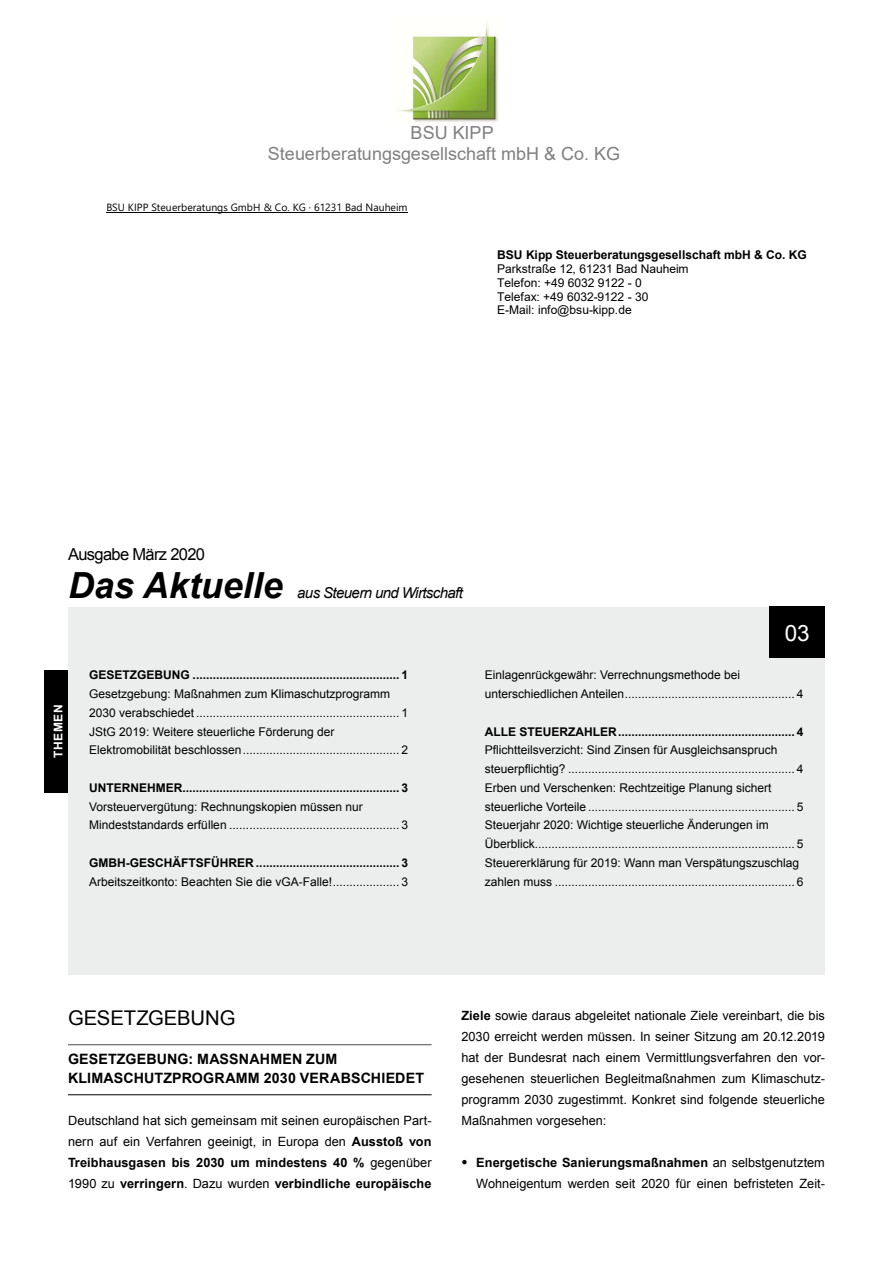
<style>
.page{position:relative;width:893px;height:1263px;background:#fff}
.page>*{position:absolute;margin:0;border:0;box-sizing:border-box;transform-origin:0 0}
.t1{font:italic 700 36px "Arial";color:#000}
.t2{font:22.5px "Arial";color:#fff}
.t3{font:20.25px "Arial";color:#000}
.t4{font:18px/20.7px "Arial";letter-spacing:.005em;color:#808080}
.t5{font:16.5px "Arial";letter-spacing:-.04em;color:#000}
.t6{font:italic 15px "Arial";letter-spacing:-.04em;color:#000}
.t7{font:700 14.25px/19.5px "Arial";letter-spacing:.01em;color:#000}
.t8{font:12.75px/21px "Arial";color:#000;text-align:justify}
.t9{font:12px/18.8px "Arial";color:#000}
.t10{font:700 12px "Arial";color:#000}
.t11{font:12px/13.8px "Arial";letter-spacing:-.005em;color:#000}
.t12{font:700 12px "Arial";letter-spacing:-.005em;color:#000}
.t13{font:700 12px "Arial";letter-spacing:.05em;color:#fff}
.t14{font:10.5px "Segoe UI";letter-spacing:.005em;color:#000}
.s1{font-weight:700}
</style>
<div class="page">
<img style="left:396px;top:23px;width:103px;height:99px">
<hr style="left:106px;top:212px;width:302px;height:1px;background:#000">
<div style="left:68px;top:607px;width:757px;height:367px;background:#eceded"></div>
<hr style="left:68px;top:1044px;width:364px;height:1px;background:#4b4b4d">
<hr style="left:68px;top:1094px;width:364px;height:1px;background:#000">
<div style="left:770px;top:607px;width:55px;height:51px;background:#000"></div>
<div style="left:45px;top:670px;width:23px;height:122px;background:#000"></div>
<h3 class="t4" style="left:268px;top:122px;width:354px;text-indent:143px">BSU KIPP<br>Steuerberatungsgesellschaft mbH &amp; Co. KG</h3>
<p class="t14" style="left:106px;top:199px;width:303px">BSU KIPP Steuerberatungs GmbH &amp; Co. KG · 61231 Bad Nauheim</p>
<p class="t12" style="left:497px;top:247px;width:311px">BSU Kipp Steuerberatungsgesellschaft mbH &amp; Co. KG</p>
<p class="t11" style="left:497px;top:262px;width:193px">Parkstraße 12, 61231 Bad Nauheim<br>Telefon: +49 6032 9122 - 0<br>Telefax: +49 6032-9122 - 30<br>E-Mail: info@bsu-kipp.de</p>
<h3 class="t5" style="left:68px;top:544px;width:139px">Ausgabe März 2020</h3>
<h1 class="t1" style="left:68px;top:561px;width:216px">Das Aktuelle</h1>
<p class="t6" style="left:297px;top:583px;width:167px">aus Steuern und Wirtschaft</p>
<p class="t13" style="left:50px;top:758px;width:55px;rotate:-90deg">THEMEN</p>
<p class="t10" style="left:89px;top:667px;width:320px">GESETZGEBUNG .............................................................. 1</p>
<p class="t9" style="left:89px;top:685px;width:320px">Gesetzgebung: Maßnahmen zum Klimaschutzprogramm 2030 verabschiedet ............................................................. 1<br>JStG 2019: Weitere steuerliche Förderung der Elektromobilität beschlossen............................................... 2</p>
<p class="t10" style="left:89px;top:780px;width:320px">UNTERNEHMER................................................................. 3</p>
<p class="t9" style="left:89px;top:797px;width:320px">Vorsteuervergütung: Rechnungskopien müssen nur<br>Mindeststandards erfüllen ................................................... 3</p>
<p class="t10" style="left:89px;top:855px;width:320px">GMBH-GESCHÄFTSFÜHRER ........................................... 3</p>
<p class="t9" style="left:89px;top:872px;width:320px">Arbeitszeitkonto: Beachten Sie die vGA-Falle!.................... 3</p>
<h2 class="t2" style="left:785px;top:618px;width:27px">03</h2>
<p class="t9" style="left:485px;top:666px;width:320px">Einlagenrückgewähr: Verrechnungsmethode bei unterschiedlichen Anteilen................................................... 4</p>
<p class="t10" style="left:485px;top:723px;width:320px">ALLE STEUERZAHLER..................................................... 4</p>
<p class="t9" style="left:485px;top:741px;width:320px">Pflichtteilsverzicht: Sind Zinsen für Ausgleichsanspruch steuerpflichtig? .................................................................... 4<br>Erben und Verschenken: Rechtzeitige Planung sichert steuerliche Vorteile .............................................................. 5<br>Steuerjahr 2020: Wichtige steuerliche Änderungen im Überblick.............................................................................. 5<br>Steuererklärung für 2019: Wann man Verspätungszuschlag zahlen muss ........................................................................ 6</p>
<h3 class="t3" style="left:68px;top:1005px;width:169px">GESETZGEBUNG</h3>
<p class="t7" style="left:68px;top:1049px;width:358px">GESETZGEBUNG: MASSNAHMEN ZUM<br>KLIMASCHUTZPROGRAMM 2030 VERABSCHIEDET</p>
<p class="t8" style="left:68px;top:1110px;width:365px">Deutschland hat sich gemeinsam mit seinen europäischen Part&shy;nern auf ein Verfahren geeinigt, in Europa den <span class="s1">Ausstoß von Treibhausgasen bis 2030 um mindestens 40 %</span> gegenüber 1990 zu <span class="s1">verringern</span>. Dazu wurden <span class="s1">verbindliche europäische</span></p>
<p class="t8" style="left:461px;top:1005px;width:365px"><span class="s1">Ziele</span> sowie daraus abgeleitet nationale Ziele vereinbart, die bis 2030 erreicht werden müssen. In seiner Sitzung am 20.12.2019 hat der Bundesrat nach einem Vermittlungsverfahren den vor&shy;gesehenen steuerlichen Begleitmaßnahmen zum Klimaschutz&shy;programm 2030 zugestimmt. Konkret sind folgende steuerliche Maßnahmen vorgesehen:</p>
<p class="t8" style="left:461px;top:1152px;width:365px;text-align:right"><sup>●</sup> <span class="s1">Energetische Sanierungsmaßnahmen</span> an selbstgenutztem<br>Wohneigentum werden seit 2020 für einen befristeten Zeit-</p>
</div>
